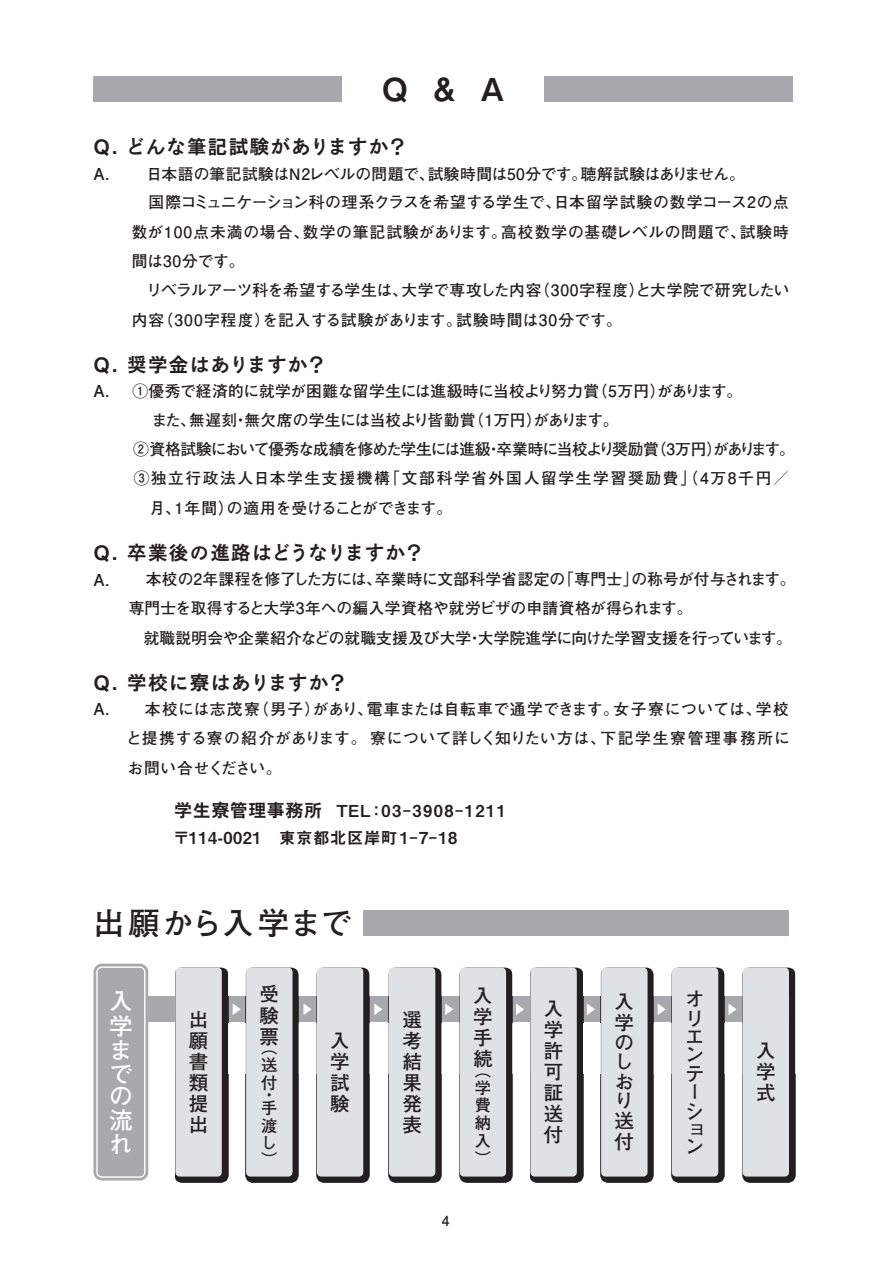
<style>
.page{position:relative;width:893px;height:1263px;background:#fff}
.page>*{position:absolute;margin:0;border:0;box-sizing:border-box;transform-origin:0 0}
.t1{font:700 31.5px "Futo Go B101 Pro";letter-spacing:.02em;color:#231f20}
.t2{font:31.5px "Midashi Go Pro MB31";color:#231f20}
.t3{font:700 23.7px/23.9px "Futo Go B101 Pro";color:#fff}
.t4{font:19.5px "Ro Goth Sink Std XB";letter-spacing:.06em;color:#231f20}
.t5{font:700 19.5px/21px "Futo Go B101 Pro";color:#231f20;text-align:justify}
.t6{font:16.5px/27.8px "Midashi Go Pro MB31";letter-spacing:.03em;color:#231f20}
.t7{font:700 16.35px/17.7px "Futo Go B101 Pro";color:#231f20;text-align:justify}
.t8{font:700 15.75px/29.2px "Futo Go B101 Pro";letter-spacing:.01em;color:#231f20}
.t9{font:700 15.75px "Futo Go B101 Pro";letter-spacing:-.07em;color:#231f20}
.t10{font:700 15.75px "Futo Go B101 Pro";letter-spacing:-.025em;color:#231f20}
.t11{font:700 15.75px "Futo Go B101 Pro";letter-spacing:.105em;color:#231f20}
.t12{font:700 15.75px "Futo Go B101 Pro";letter-spacing:-.01em;color:#231f20}
.t13{font:700 13.95px "Futo Go B101 Pro";color:#231f20}
.s1{font-size:16.5px}
.s2{font-family:"Ro Goth Sink Std XB";font-size:18px}
</style>
<div class="page">
<div style="left:148px;top:996px;width:641px;height:26px;background:#a8a9ad"></div>
<div style="left:98px;top:968px;width:46px;height:208px;background:#a8a9ad;border-radius:4px"></div>
<div style="left:93px;top:964px;width:55px;height:216px;border:3px solid #a8a9ad;border-radius:7px"></div>
<div style="left:99px;top:969px;width:44px;height:206px;border:3px solid #a8a9ad"></div>
<svg style="left:233px;top:1004px;width:8px;height:11px"></svg>
<svg style="left:303px;top:1003px;width:9px;height:12px"></svg>
<svg style="left:374px;top:1003px;width:8px;height:12px"></svg>
<svg style="left:445px;top:1003px;width:8px;height:12px"></svg>
<svg style="left:516px;top:1003px;width:8px;height:12px"></svg>
<svg style="left:587px;top:1004px;width:8px;height:11px"></svg>
<svg style="left:658px;top:1004px;width:8px;height:11px"></svg>
<svg style="left:728px;top:1003px;width:9px;height:12px"></svg>
<img style="left:175px;top:967px;width:53px;height:216px">
<img style="left:222px;top:996px;width:6px;height:26px">
<div style="left:175px;top:968px;width:47px;height:208px;background:#e0e1e3;border-radius:4px"></div>
<img style="left:246px;top:967px;width:53px;height:216px">
<img style="left:293px;top:996px;width:6px;height:26px">
<div style="left:246px;top:968px;width:47px;height:208px;background:#e0e1e3;border-radius:4px"></div>
<img style="left:317px;top:967px;width:52px;height:216px">
<img style="left:363px;top:996px;width:6px;height:26px">
<div style="left:317px;top:968px;width:46px;height:208px;background:#e0e1e3;border-radius:4px"></div>
<img style="left:389px;top:967px;width:53px;height:216px">
<img style="left:435px;top:996px;width:7px;height:26px">
<div style="left:389px;top:968px;width:46px;height:208px;background:#e0e1e3;border-radius:4px"></div>
<img style="left:459px;top:967px;width:53px;height:216px">
<img style="left:459px;top:996px;width:53px;height:26px">
<div style="left:460px;top:968px;width:46px;height:208px;background:#e0e1e3;border-radius:4px"></div>
<img style="left:530px;top:967px;width:53px;height:216px">
<img style="left:577px;top:996px;width:6px;height:26px">
<div style="left:530px;top:968px;width:47px;height:208px;background:#e0e1e3;border-radius:4px"></div>
<img style="left:601px;top:967px;width:53px;height:216px">
<img style="left:647px;top:996px;width:7px;height:26px">
<div style="left:601px;top:968px;width:46px;height:208px;background:#e0e1e3;border-radius:4px"></div>
<img style="left:672px;top:967px;width:52px;height:216px">
<img style="left:718px;top:996px;width:6px;height:26px">
<div style="left:672px;top:968px;width:46px;height:208px;background:#e0e1e3;border-radius:4px"></div>
<img style="left:742px;top:967px;width:53px;height:216px">
<img style="left:742px;top:996px;width:1px;height:26px">
<div style="left:743px;top:968px;width:46px;height:208px;background:#e0e1e3;border-radius:4px"></div>
<div style="left:544px;top:77px;width:249px;height:25px;background:#a8a9ad"></div>
<div style="left:93px;top:77px;width:249px;height:25px;background:#a8a9ad"></div>
<div style="left:364px;top:910px;width:425px;height:25px;background:#a8a9ad"></div>
<h1 class="t2" style="left:382px;top:64px;width:124px">Q &amp; A</h1>
<p class="t4" style="left:93px;top:133px;width:315px">Q. どんな筆記試験がありますか？</p>
<p class="t8" style="left:132px;top:157px;width:659px;text-indent:-38px"><span class="s1">A. 　</span>日本語の筆記試験はN2レベルの問題で、試験時間は50分です。聴解試験はありません。<br>　国際コミュニケーション科の理系クラスを希望する学生で、日本留学試験の数学コース2の点数が100点未満の場合、数学の筆記試験があります。高校数学の基礎レベルの問題で、試験時間は30分です。<br>　リベラルアーツ科を希望する学生は、大学で専攻した内容（300字程度）と大学院で研究したい内容（300字程度）を記入する試験があります。試験時間は30分です。</p>
<p class="t4" style="left:93px;top:350px;width:234px">Q. 奨学金はありますか？</p>
<p class="t10" style="left:93px;top:378px;width:650px"><span class="s1">A.</span> ① 優秀で経済的に就学が困難な留学生には進級時に当校より努力賞（5万円）があります。</p>
<p class="t8" style="left:127px;top:403px;width:493px">　 また、無遅刻・無欠席の学生には当校より皆勤賞（1万円）があります。</p>
<p class="t9" style="left:133px;top:437px;width:663px">②資格試験において優秀な成績を修めた学生には進級・卒業時に当校より奨励賞（3万円）があります。</p>
<p class="t11" style="left:134px;top:466px;width:656px">③ 独立行政法人日本学生支援機構「文部科学省外国人留学生学習奨励費」（4万8千円／</p>
<p class="t12" style="left:149px;top:495px;width:304px">月、1年間）の適用を受けることができます。</p>
<p class="t4" style="left:93px;top:539px;width:332px">Q. 卒業後の進路はどうなりますか？</p>
<p class="t8" style="left:127px;top:563px;width:670px;text-indent:-34px"><span class="s1">A. 　 　</span>本校の2年課程を修了した方には、卒業時に文部科学省認定の「専門士」の称号が付与されます。専門士を取得すると大学3年への編入学資格や就労ビザの申請資格が得られます。<br>　就職説明会や企業紹介などの就職支援及び大学・大学院進学に向けた学習支援を行っています。</p>
<p class="t4" style="left:93px;top:668px;width:255px">Q. 学校に寮はありますか？</p>
<p class="t8" style="left:126px;top:692px;width:665px;text-align:justify;text-indent:-33px"><span class="s1">A. 　</span>本校には志茂寮（男子）があり、電車または自転車で通学できます。女子寮については、学校と提携する寮の紹介があります。 寮について詳しく知りたい方は、下記学生寮管理事務所にお問い合せください。</p>
<p class="t6" style="left:173px;top:795px;width:334px"><span class="s2">学生寮管理事務所</span> TEL：03-3908-1211〒114-0021　東京都北区岸町1-7-18</p>
<h1 class="t1" style="left:93px;top:898px;width:260px">出願から入学まで</h1>
<h2 class="t3" style="left:109px;top:986px;width:25px">入学までの流れ</h2>
<p class="t5" style="left:189px;top:1006px;width:21px">出願書類提出</p>
<p class="t5" style="left:260px;top:981px;width:21px">受験票</p>
<p class="t7" style="left:261px;top:1036px;width:18px">︵送付</p>
<p class="t7" style="left:261px;top:1087px;width:17px;line-height:12.6px">・手</p>
<p class="t7" style="left:261px;top:1115px;width:17px;line-height:17.2px;text-align:left">渡し︶</p>
<p class="t5" style="left:330px;top:1027px;width:21px">入学試験</p>
<p class="t5" style="left:402px;top:1006px;width:21px">選考結果発表</p>
<p class="t5" style="left:473px;top:982px;width:21px">入学手続</p>
<p class="t7" style="left:475px;top:1059px;width:17px">︵学費納入︶</p>
<p class="t13" style="left:442px;top:1210px;width:9px">4</p>
<p class="t5" style="left:544px;top:996px;width:21px">入学許可証送付</p>
<p class="t5" style="left:615px;top:989px;width:21px;line-height:20.1px;text-align:left">入学のしおり送付</p>
<p class="t5" style="left:685px;top:986px;width:19px;line-height:19.8px">オリ</p>
<p class="t5" style="left:685px;top:1025px;width:19px;line-height:18.3px;text-align:left">エンテーション</p>
<p class="t5" style="left:756px;top:1038px;width:20px">入学式</p>
</div>
